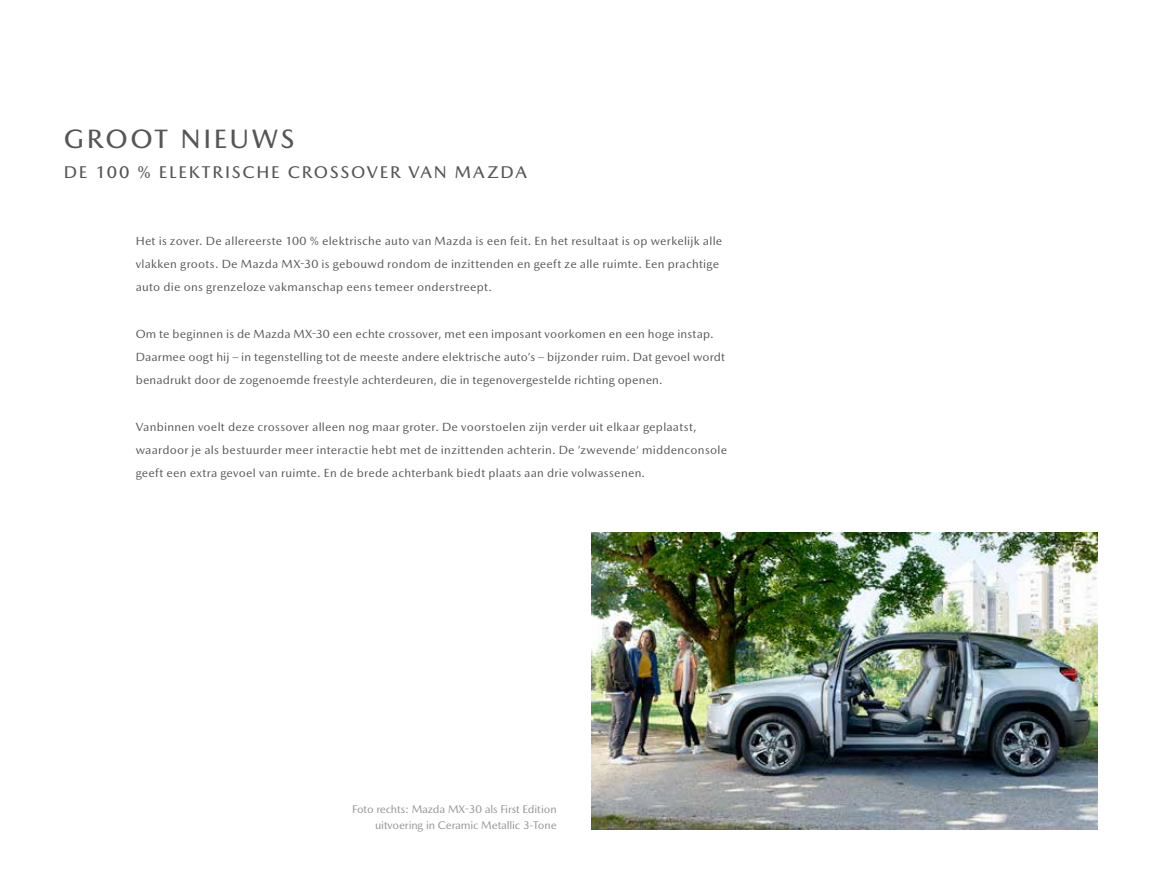
<style>
.page{position:relative;width:1149px;height:893px;background:#fff}
.page>*{position:absolute;margin:0;border:0;box-sizing:border-box;transform-origin:0 0}
.t1{font:500 27px "Mazda Type";letter-spacing:.095em;color:#565656}
.t2{font:500 17.25px "Mazda Type";letter-spacing:.1em;color:#565656}
.t3{font:12px/23.2px "Mazda Type";letter-spacing:.02em;color:#565656}
.t4{font:11.25px/15.8px "Mazda Type";letter-spacing:-.01em;color:#949494;text-align:right}
</style>
<div class="page">
<img style="left:591px;top:533px;width:506px;height:296px">
<h1 class="t1" style="left:64px;top:122px;width:232px">GROOT NIEUWS</h1>
<h2 class="t2" style="left:64px;top:162px;width:464px">DE 100 % ELEKTRISCHE CROSSOVER VAN MAZDA</h2>
<p class="t3" style="left:136px;top:229px;width:588px">Het is zover. De allereerste 100 % elektrische auto van Mazda is een feit. En het resultaat is op werkelijk alle vlakken groots. De Mazda MX-30 is gebouwd rondom de inzittenden en geeft ze alle ruimte. Een prachtige auto die ons grenzeloze vakmanschap eens temeer onderstreept.</p>
<p class="t3" style="left:136px;top:322px;width:590px">Om te beginnen is de Mazda MX-30 een echte crossover, met een imposant voorkomen en een hoge instap.<br>Daarmee oogt hij – in tegenstelling tot de meeste andere elektrische auto’s – bijzonder ruim. Dat gevoel wordt benadrukt door de zogenoemde freestyle achterdeuren, die in tegenovergestelde richting openen.</p>
<p class="t3" style="left:136px;top:415px;width:592px">Vanbinnen voelt deze crossover alleen nog maar groter. De voorstoelen zijn verder uit elkaar geplaatst, waardoor je als bestuurder meer interactie hebt met de inzittenden achterin. De ’zwevende‘ middenconsole geeft een extra gevoel van ruimte. En de brede achterbank biedt plaats aan drie volwassenen.</p>
<p class="t4" style="left:352px;top:802px;width:206px">Foto rechts: Mazda MX-30 als First Edition uitvoering in Ceramic Metallic 3-Tone</p>
</div>
